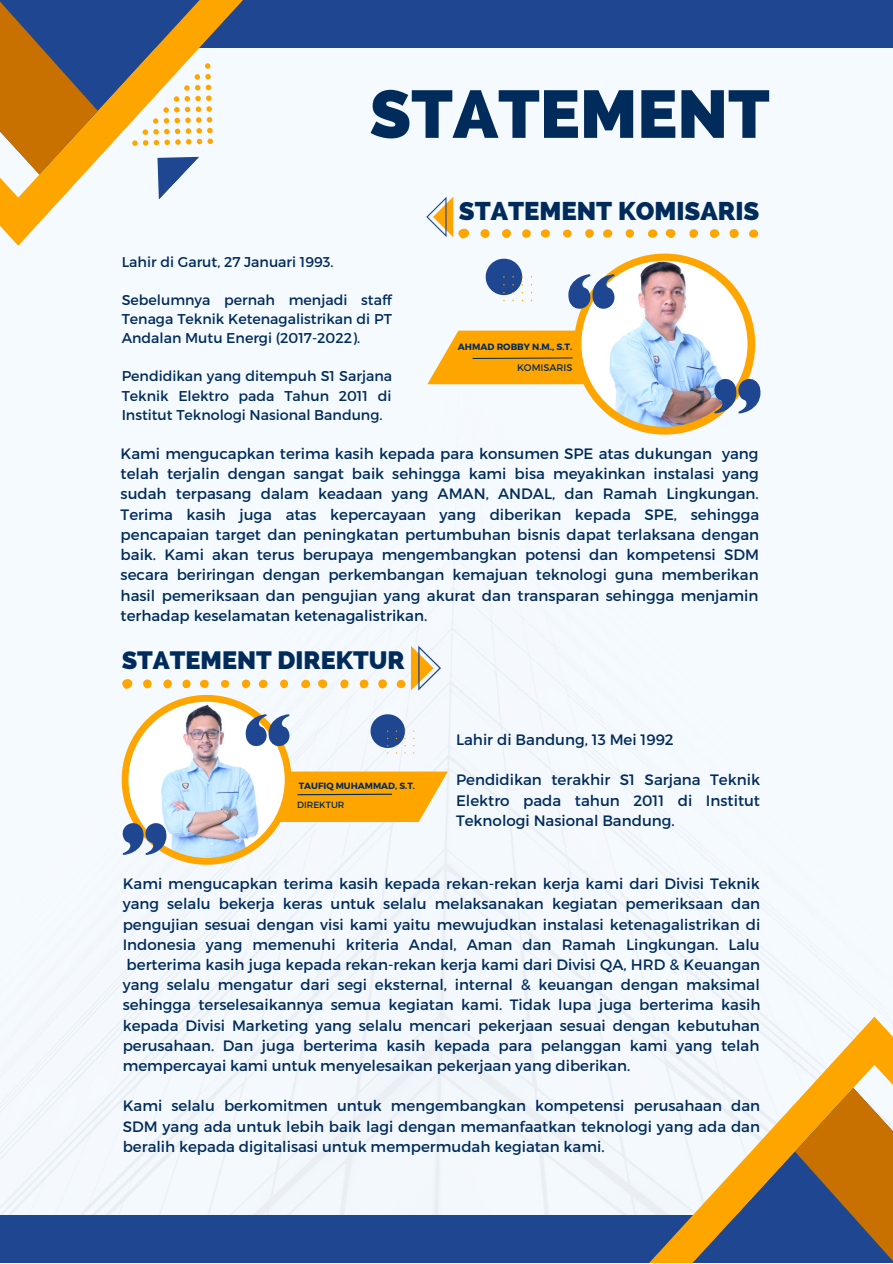
<style>
.page{position:relative;width:893px;height:1264px;background:#fff}
.page>*{position:absolute;margin:0;border:0;box-sizing:border-box;transform-origin:0 0}
.t1{font:800 67.05px "Raleway";color:#002b5b}
.t2{font:800 25.65px "Raleway";color:#002b5b}
.t3{font:800 25.2px "Raleway";color:#002b5b}
.t4{font:15px/20.2px "Montserrat";color:#002b5b;text-align:justify}
.t5{font:14.25px/19px "Montserrat";color:#002b5b;text-align:justify}
.t6{font:9.6px "Montserrat";color:#002b5b}
.t7{font:700 9.15px "Montserrat";color:#002b5b}
.t8{font:700 9px "Montserrat";color:#002b5b}
.t9{font:9px "Montserrat";color:#002b5b}
</style>
<div class="page">
<div style="left:0;top:47px;width:892px;height:1168px;background:#f5fafe"></div>
<div style="left:0;top:0;width:892px;height:47px;background:#1f4690"></div>
<div style="left:0;top:1215px;width:892px;height:47px;background:#1f4690"></div>
<svg style="left:0;top:0;width:275px;height:246px;fill:#f5faff"></svg>
<svg style="left:617px;top:1016px;width:275px;height:246px"></svg>
<svg style="left:0;top:0;width:232px;height:200px"></svg>
<svg style="left:121px;top:645px;width:327px;height:219px"></svg>
<svg style="left:427px;top:253px;width:333px;height:181px"></svg>
<svg style="left:665px;top:229px;width:10px;height:9px"></svg>
<div style="left:729px;top:229px;width:9px;height:9px;background:#ffa500;border-radius:50%"></div>
<svg style="left:709px;top:229px;width:10px;height:9px"></svg>
<div style="left:480px;top:229px;width:9px;height:9px;background:#ffa500;border-radius:50%"></div>
<svg style="left:647px;top:229px;width:10px;height:9px"></svg>
<div style="left:502px;top:229px;width:9px;height:9px;background:#ffa500;border-radius:50%"></div>
<div style="left:603px;top:229px;width:9px;height:9px;background:#ffa500;border-radius:50%"></div>
<svg style="left:539px;top:229px;width:11px;height:9px"></svg>
<div style="left:689px;top:229px;width:9px;height:9px;background:#ffa500;border-radius:50%"></div>
<svg style="left:748px;top:229px;width:11px;height:9px"></svg>
<div style="left:585px;top:229px;width:9px;height:9px;background:#ffa500;border-radius:50%"></div>
<div style="left:522px;top:229px;width:9px;height:9px;background:#ffa500;border-radius:4px"></div>
<svg style="left:625px;top:229px;width:9px;height:9px"></svg>
<div style="left:563px;top:229px;width:8px;height:8px;background:#ffa500;border-radius:50%"></div>
<svg style="left:426px;top:197px;width:43px;height:41px"></svg>
<h1 class="t1" style="left:369px;top:75px;width:401px">STATEMENT</h1>
<p class="t5" style="left:122px;top:251px;width:213px">Lahir di Garut, 27 Januari 1993.</p>
<p class="t5" style="left:122px;top:290px;width:272px">Sebelumnya pernah menjadi staff Tenaga Teknik Ketenagalistrikan di PT Andalan Mutu Energi (2017-2022).</p>
<p class="t5" style="left:122px;top:366px;width:272px">Pendidikan yang ditempuh S1 Sarjana Teknik Elektro pada Tahun 2011 di Institut Teknologi Nasional Bandung.</p>
<h2 class="t2" style="left:459px;top:196px;width:302px">STATEMENT KOMISARIS</h2>
<p class="t7" style="left:458px;top:340px;width:116px">AHMAD ROBBY N.M., S.T.</p>
<p class="t6" style="left:517px;top:361px;width:57px">KOMISARIS</p>
<p class="t4" style="left:121px;top:442px;width:640px">Kami mengucapkan terima kasih kepada para konsumen SPE atas dukungan yang telah terjalin dengan sangat baik sehingga kami bisa meyakinkan instalasi yang sudah terpasang dalam keadaan yang AMAN, ANDAL, dan Ramah Lingkungan.<br>Terima kasih juga atas kepercayaan yang diberikan kepada SPE, sehingga pencapaian target dan peningkatan pertumbuhan bisnis dapat terlaksana dengan baik. Kami akan terus berupaya mengembangkan potensi dan kompetensi SDM secara beriringan dengan perkembangan kemajuan teknologi guna memberikan hasil pemeriksaan dan pengujian yang akurat dan transparan sehingga menjamin terhadap keselamatan ketenagalistrikan.</p>
<h3 class="t3" style="left:122px;top:645px;width:285px">STATEMENT DIREKTUR</h3>
<p class="t8" style="left:299px;top:779px;width:118px">TAUFIQ MUHAMMAD, S.T.</p>
<p class="t9" style="left:297px;top:798px;width:49px">DIREKTUR</p>
<p class="t4" style="left:456px;top:728px;width:219px">Lahir di Bandung, 13 Mei 1992</p>
<p class="t4" style="left:456px;top:769px;width:305px">Pendidikan terakhir S1 Sarjana Teknik Elektro pada tahun 2011 di Institut Teknologi Nasional Bandung.</p>
<p class="t4" style="left:123px;top:872px;width:639px">Kami mengucapkan terima kasih kepada rekan-rekan kerja kami dari Divisi Teknik yang selalu bekerja keras untuk selalu melaksanakan kegiatan pemeriksaan dan pengujian sesuai dengan visi kami yaitu mewujudkan instalasi ketenagalistrikan di Indonesia yang memenuhi kriteria Andal, Aman dan Ramah Lingkungan. Lalu berterima kasih juga kepada rekan-rekan kerja kami dari Divisi QA, HRD &amp; Keuangan yang selalu mengatur dari segi eksternal, internal &amp; keuangan dengan maksimal sehingga terselesaikannya semua kegiatan kami. Tidak lupa juga berterima kasih kepada Divisi Marketing yang selalu mencari pekerjaan sesuai dengan kebutuhan perusahaan. Dan juga berterima kasih kepada para pelanggan kami yang telah mempercayai kami untuk menyelesaikan pekerjaan yang diberikan.</p>
<p class="t4" style="left:123px;top:1095px;width:639px">Kami selalu berkomitmen untuk mengembangkan kompetensi perusahaan dan SDM yang ada untuk lebih baik lagi dengan memanfaatkan teknologi yang ada dan beralih kepada digitalisasi untuk mempermudah kegiatan kami.</p>
</div>
